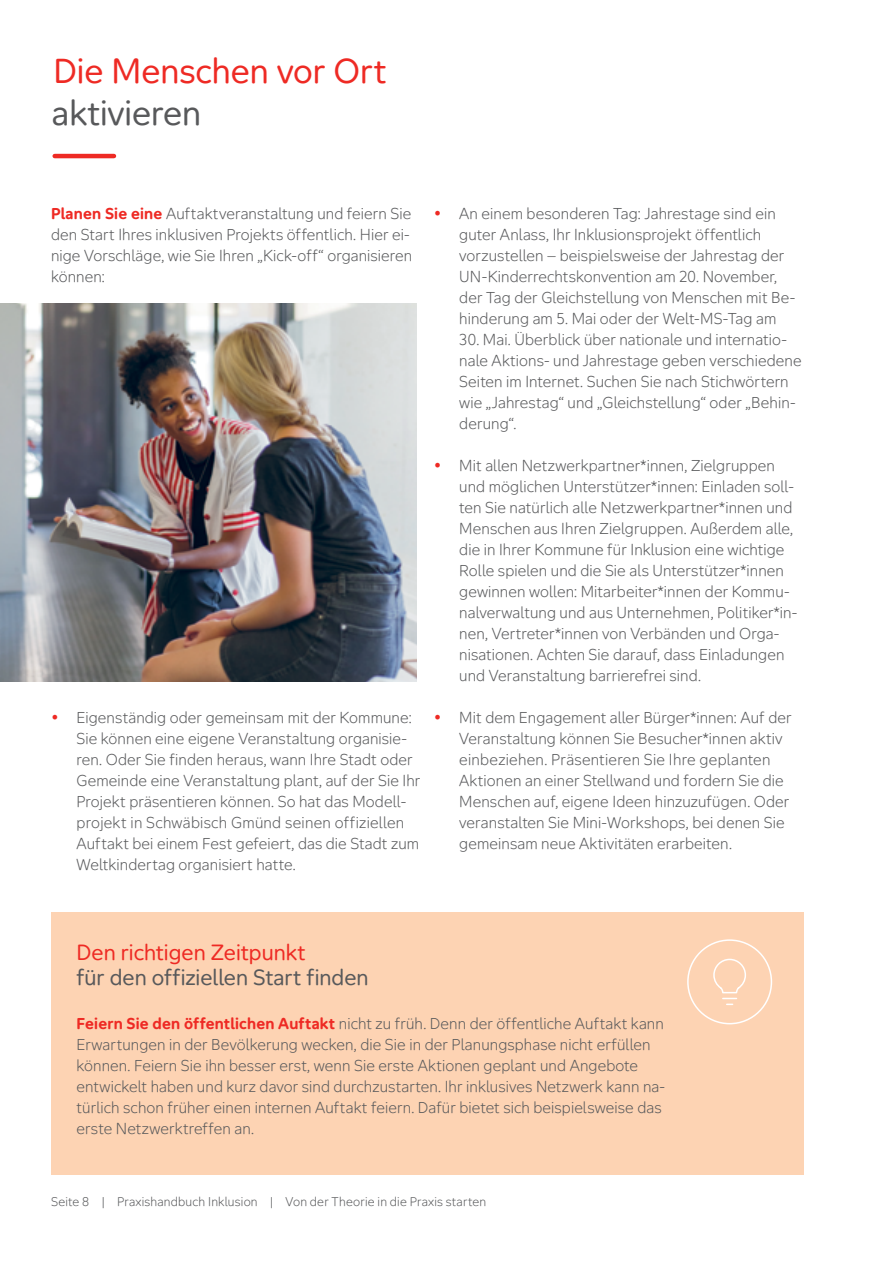
<style>
.page{position:relative;width:893px;height:1263px;background:#fff}
.page>*{position:absolute;margin:0;border:0;box-sizing:border-box;transform-origin:0 0}
.t1{font:33px/42px "Aktion Mensch";letter-spacing:-.005em;color:#ee2a24}
.t2{font:21px/25.2px "Aktion Mensch";color:#58595b}
.t3{font:300 15px/21px "Aktion Mensch";letter-spacing:.005em;color:#58595b}
.t4{font:300 12px "Aktion Mensch";color:#58595b}
.s1{color:#58595b}
.s2{font-weight:700;color:#ee2a24}
.s3{color:#ee2a24}
</style>
<div class="page">
<div style="left:51px;top:912px;width:753px;height:263px;background:#fdd3b3"></div>
<hr style="left:55px;top:154px;width:59px;height:4px;background:#ee2a24">
<div style="left:687px;top:939px;width:85px;height:85px;border:2px solid #fff;border-radius:50%"></div>
<svg style="left:713px;top:958px;width:33px;height:47px"></svg>
<img style="left:0;top:303px;width:417px;height:378px">
<h2 class="t1" style="left:52px;top:48px;width:336px">Die Menschen vor Ort <span class="s1">aktivieren</span></h2>
<p class="t3" style="left:51px;top:203px;width:363px"><span class="s2">Planen Sie eine</span> Auftaktveranstaltung und feiern Sie den Start Ihres inklusiven Projekts öffentlich. Hier ei&shy;nige Vorschläge, wie Sie Ihren „Kick-off“ organisieren können:</p>
<p class="t3" style="left:77px;top:707px;width:345px;text-indent:-26px"><span class="s2">•</span> Eigenständig oder gemeinsam mit der Kommune:<br>Sie können eine eigene Veranstaltung organisie&shy;ren. Oder Sie finden heraus, wann Ihre Stadt oder Gemeinde eine Veranstaltung plant, auf der Sie Ihr Projekt präsentieren können. So hat das Modell&shy;projekt in Schwäbisch Gmünd seinen offiziellen Auftakt bei einem Fest gefeiert, das die Stadt zum Weltkindertag organisiert hatte.</p>
<p class="t3" style="left:459px;top:203px;width:337px;text-indent:-26px"><span class="s2">•</span> An einem besonderen Tag: Jahrestage sind ein guter Anlass, Ihr Inklusionsprojekt öffentlich vorzustellen – beispielsweise der Jahrestag der UN-Kinderrechtskonvention am 20. November, der Tag der Gleichstellung von Menschen mit Be&shy;hinderung am 5. Mai oder der Welt-MS-Tag am</p>
<p class="t3" style="left:459px;top:329px;width:344px">30. Mai. Überblick über nationale und internatio&shy;nale Aktions- und Jahrestage geben verschiedene Seiten im Internet. Suchen Sie nach Stichwörtern wie „Jahrestag“ und „Gleichstellung“ oder „Behin&shy;derung“.</p>
<p class="t3" style="left:459px;top:455px;width:339px;text-indent:-26px"><span class="s2">•</span> Mit allen Netzwerkpartner*innen, Zielgruppen und möglichen Unterstützer*innen: Einladen soll&shy;ten Sie natürlich alle Netzwerkpartner*innen und Menschen aus Ihren Zielgruppen. Außerdem alle, die in Ihrer Kommune für Inklusion eine wichtige Rolle spielen und die Sie als Unterstützer*innen gewinnen wollen: Mitarbeiter*innen der Kommu&shy;nalverwaltung und aus Unternehmen, Politiker*in&shy;nen, Vertreter*innen von Verbänden und Orga&shy;nisationen. Achten Sie darauf, dass Einladungen und Veranstaltung barrierefrei sind.</p>
<p class="t3" style="left:459px;top:707px;width:334px;text-indent:-26px"><span class="s2">•</span> Mit dem Engagement aller Bürger*innen: Auf der Veranstaltung können Sie Besucher*innen aktiv einbeziehen. Präsentieren Sie Ihre geplanten Aktionen an einer Stellwand und fordern Sie die Menschen auf, eigene Ideen hinzuzufügen. Oder veranstalten Sie Mini-Workshops, bei denen Sie gemeinsam neue Aktivitäten erarbeiten.</p>
<h2 class="t2" style="left:77px;top:939px;width:294px"><span class="s3">Den richtigen Zeitpunkt<br></span>für den offiziellen Start finden</h2>
<p class="t3" style="left:77px;top:1013px;width:590px"><span class="s2">Feiern Sie den öffentlichen Auftakt</span> nicht zu früh. Denn der öffentliche Auftakt kann Erwartungen in der Bevölkerung wecken, die Sie in der Planungsphase nicht erfüllen können. Feiern Sie ihn besser erst, wenn Sie erste Aktionen geplant und Angebote entwickelt haben und kurz davor sind durchzustarten. Ihr inklusives Netzwerk kann na&shy;türlich schon früher einen internen Auftakt feiern. Dafür bietet sich beispielsweise das erste Netzwerktreffen an.</p>
<p class="t4" style="left:51px;top:1194px;width:437px">Seite 8 | Praxishandbuch Inklusion | Von der Theorie in die Praxis starten</p>
</div>
